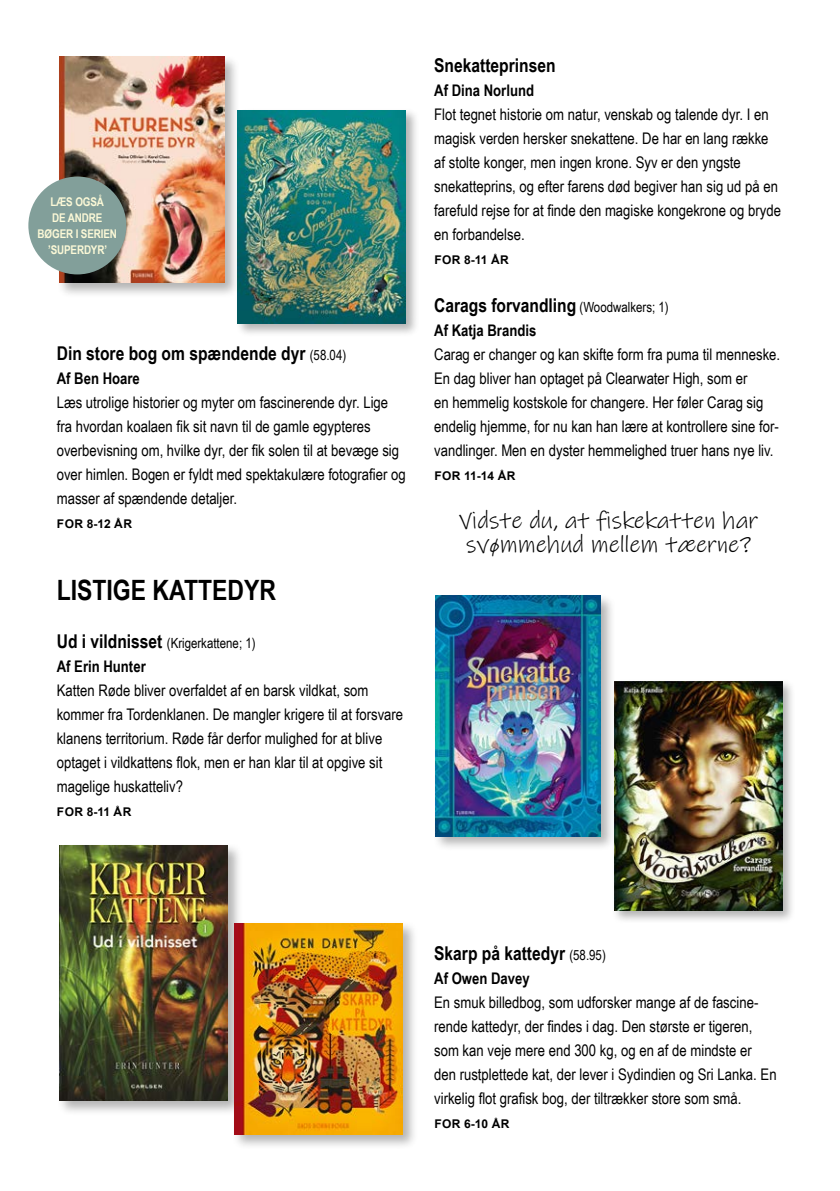
<style>
.page{position:relative;width:840px;height:1191px;background:#fff}
.page>*{position:absolute;margin:0;border:0;box-sizing:border-box;transform-origin:0 0}
.id544{font:700 28px "Arial Narrow";color:#000}
.id553{font:24px "Ink Free";color:#000}
.id320{font:700 19px "Arial Narrow";color:#000}
.id321{font:16px/24px "Arial Narrow";color:#000}
.id323{font:700 16px "Arial Narrow";color:#000}
.id320-2{font:14px "Arial Narrow";color:#000}
.id324{font:700 12px "Arial";letter-spacing:.035em;color:#000}
.t1{font:700 12px/16px "Arial Narrow";letter-spacing:-.01em;color:#fcf9d7;text-align:center}
.s1{font-weight:400;font-size:14px}
.s2{font-weight:700;font-size:19px}
</style>
<div class="page">
<div style="left:56px;top:54px;width:184px;height:244px;background:#000;opacity:.3"></div>
<img style="left:59px;top:57px;width:165px;height:226px">
<div style="left:28px;top:177px;width:98px;height:97px;background:#829f9a;border-radius:50%"></div>
<div style="left:235px;top:108px;width:184px;height:229px;background:#000;opacity:.3"></div>
<img style="left:238px;top:110px;width:167px;height:213px">
<div style="left:56px;top:842px;width:187px;height:273px;background:#000;opacity:.3"></div>
<img style="left:59px;top:845px;width:168px;height:255px">
<div style="left:232px;top:921px;width:186px;height:228px;background:#000;opacity:.3"></div>
<img style="left:234px;top:923px;width:169px;height:211px">
<div style="left:432px;top:593px;width:184px;height:259px;background:#000;opacity:.3"></div>
<img style="left:435px;top:596px;width:165px;height:240px">
<div style="left:611px;top:679px;width:184px;height:245px;background:#000;opacity:.3"></div>
<img style="left:613px;top:681px;width:168px;height:229px">
<p class="t1" style="left:38px;top:193px;width:81px">LÆS OGSÅ<br>DE ANDRE<br>BØGER I SERIEN ’SUPERDYR’</p>
<h2 class="id320" style="left:57px;top:339px;width:291px">Din store bog om spændende dyr <span class="s1">(58.04)</span></h2>
<h2 class="id323" style="left:57px;top:366px;width:85px">Af Ben Hoare</h2>
<p class="id321" style="left:57px;top:390px;width:350px">Læs utrolige historier og myter om fascinerende dyr. Lige fra hvordan koalaen fik sit navn til de gamle egypteres overbevisning om, hvilke dyr, der fik solen til at bevæge sig over himlen. Bogen er fyldt med spektakulære fotografier og masser af spændende detaljer.</p>
<p class="id324" style="left:57px;top:515px;width:77px">FOR 8-12 ÅR</p>
<h1 class="id544" style="left:57px;top:569px;width:221px">LISTIGE KATTEDYR</h1>
<h2 class="id320-2" style="left:57px;top:633px;width:200px"><span class="s2">Ud i vildnisset</span> (Krigerkattene; 1)</h2>
<h2 class="id323" style="left:57px;top:654px;width:90px">Af Erin Hunter</h2>
<p class="id321" style="left:57px;top:678px;width:348px">Katten Røde bliver overfaldet af en barsk vildkat, som kommer fra Tordenklanen. De mangler krigere til at forsvare klanens territorium. Røde får derfor mulighed for at blive optaget i vildkattens flok, men er han klar til at opgive sit magelige huskatteliv?</p>
<p class="id324" style="left:57px;top:803px;width:76px">FOR 8-11 ÅR</p>
<h2 class="id320" style="left:434px;top:51px;width:123px">Snekatteprinsen</h2>
<h2 class="id323" style="left:434px;top:78px;width:101px">Af Dina Norlund</h2>
<p class="id321" style="left:434px;top:102px;width:348px">Flot tegnet historie om natur, venskab og talende dyr. I en magisk verden hersker snekattene. De har en lang række af stolte konger, men ingen krone. Syv er den yngste snekatteprins, og efter farens død begiver han sig ud på en farefuld rejse for at finde den magiske kongekrone og bryde en forbandelse.</p>
<p class="id324" style="left:434px;top:251px;width:76px">FOR 8-11 ÅR</p>
<h2 class="id320" style="left:434px;top:291px;width:236px">Carags forvandling <span class="s1">(Woodwalkers; 1)</span></h2>
<h2 class="id323" style="left:434px;top:318px;width:104px">Af Katja Brandis</h2>
<p class="id321" style="left:434px;top:342px;width:347px">Carag er changer og kan skifte form fra puma til menneske.<br>En dag bliver han optaget på Clearwater High, som er<br>en hemmelig kostskole for changere. Her føler Carag sig endelig hjemme, for nu kan han lære at kontrollere sine for&shy;vandlinger. Men en dyster hemmelighed truer hans nye liv.</p>
<p class="id324" style="left:434px;top:467px;width:83px">FOR 11-14 ÅR</p>
<p class="id553" style="left:459px;top:505px;width:301px">Vidste du, at fiskekatten har</p>
<p class="id553" style="left:465px;top:529px;width:287px">svømmehud mellem tæerne?</p>
<h2 class="id320" style="left:434px;top:939px;width:173px">Skarp på kattedyr <span class="s1">(58.95)</span></h2>
<h2 class="id323" style="left:434px;top:966px;width:97px">Af Owen Davey</h2>
<p class="id321" style="left:434px;top:990px;width:344px">En smuk billedbog, som udforsker mange af de fascine&shy;rende kattedyr, der findes i dag. Den største er tigeren, som kan veje mere end 300 kg, og en af de mindste er den rustplettede kat, der lever i Sydindien og Sri Lanka. En virkelig flot grafisk bog, der tiltrækker store som små.</p>
<p class="id324" style="left:434px;top:1115px;width:77px">FOR 6-10 ÅR</p>
</div>
